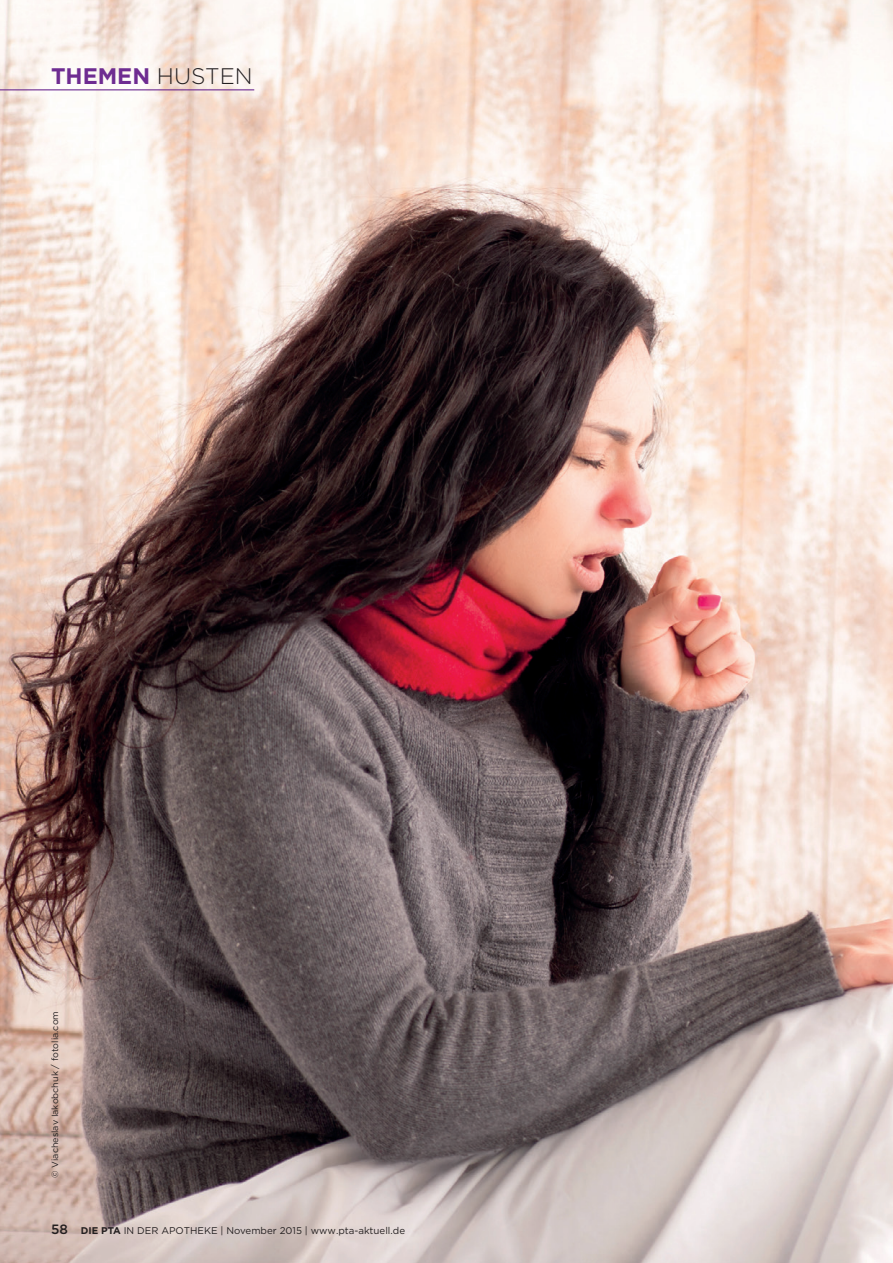
<style>
.page{position:relative;width:893px;height:1263px;background:#fff}
.page>*{position:absolute;margin:0;border:0;box-sizing:border-box;transform-origin:0 0}
.t1{font:700 22.5px "Gotham";color:#6e2c91}
.t2{font:500 13.5px "Gotham";color:#231f20}
.t3{font:9.75px "Gotham";color:#231f20}
.t4{font:9px "Gotham";color:#231f20}
.s1{font-weight:300;color:#231f20}
.s2{font-weight:700}
</style>
<div class="page">
<img style="left:0;top:0;width:893px;height:1263px">
<hr style="left:0;top:89px;width:254px;height:1px;background:#6e2c91">
<h1 class="t1" style="left:51px;top:61px;width:203px">THEMEN <span class="s1">HUSTEN</span></h1>
<p class="t4" style="left:49px;top:1178px;width:168px;rotate:-90deg">© Viacheslav Iakobchuk / fotolia.com</p>
<h2 class="t2" style="left:51px;top:1220px;width:18px">58</h2>
<p class="t3" style="left:81px;top:1224px;width:326px"><span class="s2">DIE PTA</span> IN DER APOTHEKE | November 2015 | www.pta-aktuell.de</p>
</div>
